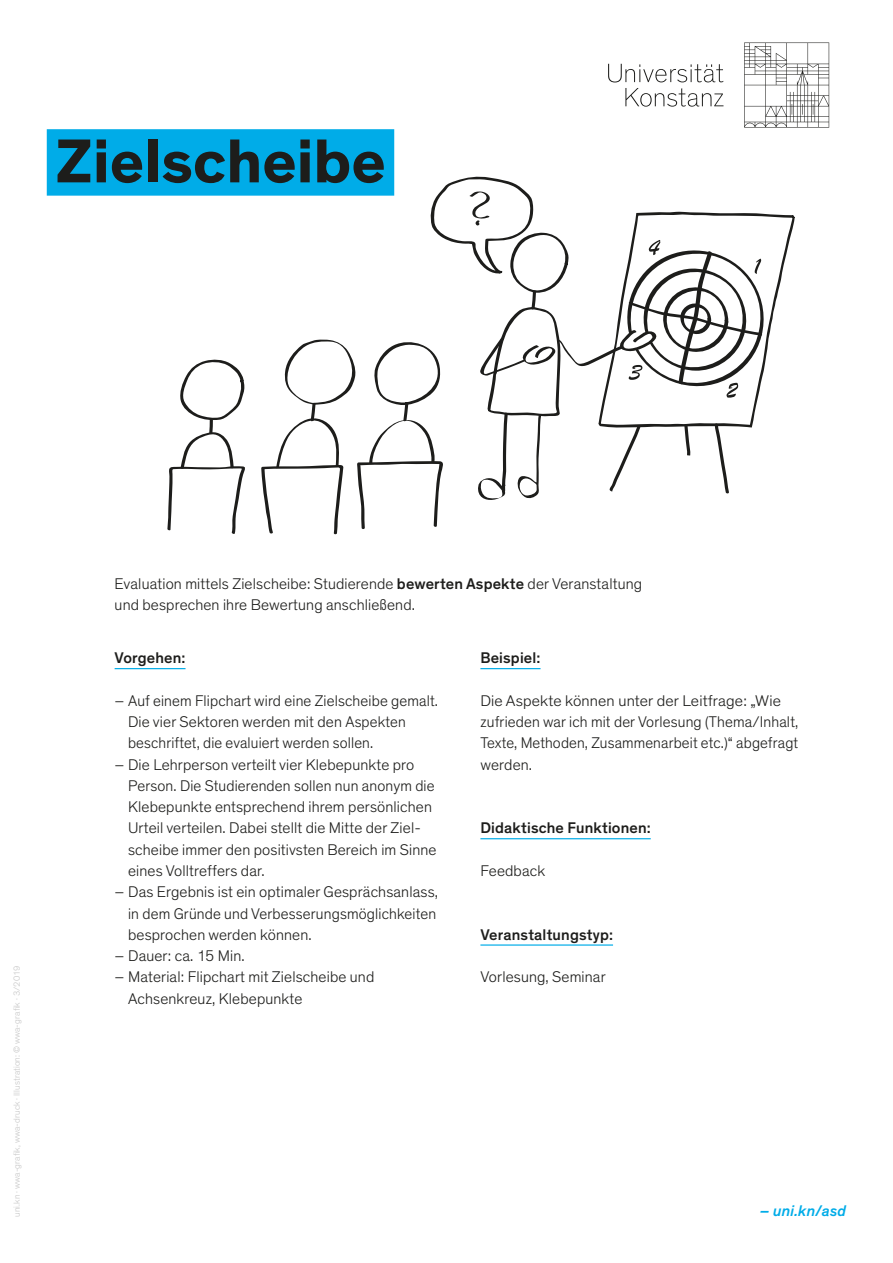
<style>
.page{position:relative;width:893px;height:1263px;background:#fff}
.page>*{position:absolute;margin:0;border:0;box-sizing:border-box;transform-origin:0 0}
.t1{font:700 63px "Theinhardt";color:#1d1d1b}
.t2{font:300 15.75px/21.3px "Theinhardt";letter-spacing:.01em;color:#1d1d1b}
.t3{font:500 15.75px "Theinhardt";letter-spacing:.01em;color:#1d1d1b}
.t4{font:italic 500 15.75px "Theinhardt";letter-spacing:.01em;color:#00ace8}
.t5{font:300 9px "Theinhardt";letter-spacing:.01em;color:#c6c6c6}
.s1{font-weight:500}
</style>
<div class="page">
<svg style="left:167px;top:359px;width:78px;height:175px"></svg>
<svg style="left:261px;top:176px;width:534px;height:359px"></svg>
<div style="left:47px;top:129px;width:347px;height:67px;background:#00ace8"></div>
<hr style="left:480px;top:668px;width:61px;height:1px;background:#00ace8">
<hr style="left:480px;top:838px;width:171px;height:1px;background:#00ace8">
<hr style="left:480px;top:944px;width:133px;height:2px;background:#00ace8">
<hr style="left:115px;top:668px;width:71px;height:1px;background:#00ace8">
<svg style="left:608px;top:64px;width:115px;height:18px"></svg>
<svg style="left:625px;top:88px;width:98px;height:19px"></svg>
<svg style="left:744px;top:43px;width:85px;height:85px"></svg>
<h1 class="t1" style="left:55px;top:122px;width:332px">Zielscheibe</h1>
<p class="t5" style="left:12px;top:1217px;width:253px;rotate:-90deg">uni.kn · wwa-grafik, wwa-druck · Illustration: © wwa-grafik · 3/2019</p>
<p class="t2" style="left:115px;top:573px;width:529px">Evaluation mittels Zielscheibe: Studierende <span class="s1">bewerten Aspekte</span> der Veranstaltung und besprechen ihre Bewertung anschließend.</p>
<p class="t3" style="left:480px;top:649px;width:62px">Beispiel:</p>
<p class="t2" style="left:480px;top:690px;width:319px">Die Aspekte können unter der Leitfrage: „Wie zufrieden war ich mit der Vorlesung (Thema/Inhalt, Texte, Methoden, Zusammenarbeit etc.)“ abgefragt werden.</p>
<p class="t3" style="left:115px;top:649px;width:72px">Vorgehen:</p>
<p class="t2" style="left:128px;top:690px;width:311px;text-indent:-13px">– Auf einem Flipchart wird eine Zielscheibe gemalt.<br>Die vier Sektoren werden mit den Aspekten beschriftet, die evaluiert werden sollen.</p>
<p class="t2" style="left:128px;top:754px;width:310px;text-indent:-13px">– Die Lehrperson verteilt vier Klebepunkte pro Person. Die Studierenden sollen nun anonym die Klebepunkte entsprechend ihrem persönlichen Urteil verteilen. Dabei stellt die Mitte der Ziel&shy;scheibe immer den positivsten Bereich im Sinne eines Volltreffers dar.</p>
<p class="t2" style="left:128px;top:881px;width:311px;text-align:justify;text-indent:-13px">– Das Ergebnis ist ein optimaler Gesprächsanlass, in dem Gründe und Verbesserungsmöglichkeiten besprochen werden können.</p>
<p class="t2" style="left:115px;top:945px;width:132px">– Dauer: ca. 15 Min.</p>
<p class="t2" style="left:128px;top:967px;width:248px;text-indent:-13px">– Material: Flipchart mit Zielscheibe und<br>Achsenkreuz, Klebepunkte</p>
<p class="t3" style="left:480px;top:819px;width:172px">Didaktische Funktionen:</p>
<p class="t2" style="left:480px;top:860px;width:66px">Feedback</p>
<p class="t3" style="left:480px;top:925px;width:134px">Veranstaltungstyp:</p>
<p class="t2" style="left:480px;top:967px;width:127px">Vorlesung, Seminar</p>
<p class="t4" style="left:760px;top:1201px;width:88px">– uni.kn/asd</p>
</div>
